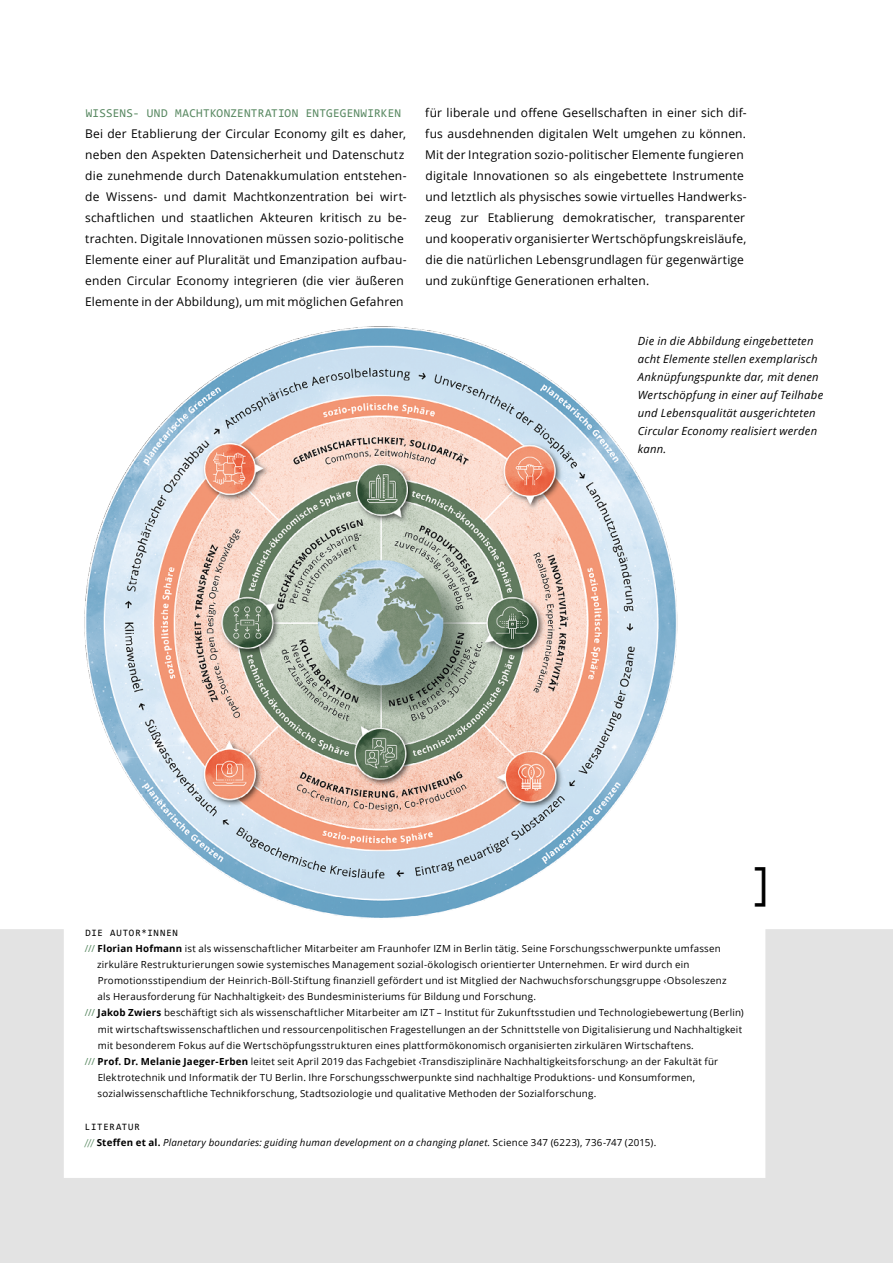
<style>
.page{position:relative;width:893px;height:1263px;background:#fff}
.page>*{position:absolute;margin:0;border:0;box-sizing:border-box;transform-origin:0 0}
.t1{font:43.5px "Consolas";color:#000}
.t2{font:12px/21px "Open Sans";letter-spacing:.015em;color:#000}
.t3{font:12px "Consolas";letter-spacing:.02em;color:#588861}
.t4{font:italic 11.25px/18px "Open Sans";letter-spacing:.02em;color:#000}
.t5{font:9.75px "Open Sans";letter-spacing:.025em;color:#000}
.t6{font:italic 9.75px "Open Sans";letter-spacing:.02em;color:#000}
.t7{font:9.75px "Consolas";letter-spacing:.085em;color:#000}
.s1{color:#588861}
.s2{font-weight:700}
.s3{font-family:"PT Serif";font-weight:700;color:#588861}
.s4{font-weight:700;font-style:normal}
.s5{font-style:normal}
</style>
<div class="page">
<svg style="left:0;top:929px;width:893px;height:334px"></svg>
<img style="left:74px;top:326px;width:626px;height:604px">
<p class="t3" style="left:86px;top:105px;width:317px">WISSENS- UND MACHTKONZENTRATION ENTGEGENWIRKEN</p>
<p class="t2" style="left:85px;top:122px;width:323px">Bei der Etablierung der Circular Economy gilt es daher, neben den Aspekten Datensicherheit und Datenschutz die zunehmende durch Datenakkumulation entstehen&shy;de Wissens- und damit Machtkonzentration bei wirt&shy;schaftlichen und staatlichen Akteuren kritisch zu be&shy;trachten. Digitale Innovationen müssen sozio-politische Elemente einer auf Pluralität und Emanzipation aufbau&shy;enden Circular Economy integrieren (die vier äußeren Elemente in der Abbildung), um mit möglichen Gefahren</p>
<p class="t2" style="left:425px;top:101px;width:323px">für liberale und offene Gesellschaften in einer sich dif&shy;fus ausdehnenden digitalen Welt umgehen zu können.<br>Mit der Integration sozio-politischer Elemente fungieren digitale Innovationen so als eingebettete Instrumente und letztlich als physisches sowie virtuelles Handwerks&shy;zeug zur Etablierung demokratischer, transparenter und kooperativ organisierter Wertschöpfungskreisläufe, die die natürlichen Lebensgrundlagen für gegenwärtige und zukünftige Generationen erhalten.</p>
<p class="t4" style="left:638px;top:331px;width:187px">Die in die Abbildung eingebetteten acht Elemente stellen exemplarisch<br>Anknüpfungspunkte dar, mit denen<br>Wertschöpfung in einer auf Teilhabe und Lebensqualität ausgerichteten -Circular -Economy realisiert werden kann.</p>
<h1 class="t1" style="left:773px;top:917px;width:25px;rotate:-180deg">[</h1>
<p class="t7" style="left:86px;top:926px;width:94px">DIE AUTOR*INNEN</p>
<p class="t5" style="left:85px;top:941px;width:638px"><span class="s1">///</span> <span class="s2">Florian Hofmann</span> ist als wissenschaftlicher Mitarbeiter am Fraunhofer IZM in Berlin tätig. Seine Forschungsschwerpunkte umfassen</p>
<p class="t5" style="left:97px;top:958px;width:594px">zirkuläre Restrukturierungen sowie systemisches Management sozial-ökologisch orientierter Unternehmen. Er wird durch ein</p>
<p class="t5" style="left:98px;top:974px;width:630px">Promotionsstipendium der Heinrich-Böll-Stiftung finanziell gefördert und ist Mitglied der Nachwuchsforschungsgruppe ‹Obsoleszenz</p>
<p class="t5" style="left:98px;top:990px;width:440px">als Herausforderung für Nachhaltigkeit› des Bundesministeriums für Bildung und Forschung.</p>
<p class="t5" style="left:85px;top:1006px;width:660px"><span class="s1">///</span> <span class="s2">Jakob Zwiers</span> beschäftigt sich als wissenschaftlicher Mitarbeiter am IZT – Institut für Zukunftsstudien und Technologiebewertung (Berlin)</p>
<p class="t5" style="left:98px;top:1022px;width:646px">mit wirtschaftswissenschaftlichen und ressourcenpolitischen Fragestellungen an der Schnittstelle von Digitalisierung und Nachhaltigkeit</p>
<p class="t5" style="left:98px;top:1038px;width:598px">mit besonderem Fokus auf die Wertschöpfungsstrukturen eines plattformökonomisch organisierten zirkulären Wirtschaftens.</p>
<p class="t5" style="left:85px;top:1055px;width:635px"><span class="s1">///</span> <span class="s2">Prof. Dr. Melanie Jaeger-Erben</span> leitet seit April 2019 das Fachgebiet ‹Transdisziplinäre Nachhaltigkeitsforschung› an der Fakultät für</p>
<p class="t5" style="left:98px;top:1071px;width:599px">Elektrotechnik und Informatik der TU Berlin. Ihre Forschungsschwerpunkte sind nachhaltige Produktions- und Konsumformen,</p>
<p class="t5" style="left:98px;top:1087px;width:500px">sozialwissenschaftliche Technikforschung, Stadtsoziologie und qualitative Methoden der Sozialforschung.</p>
<p class="t7" style="left:85px;top:1120px;width:56px">LITERATUR</p>
<p class="t6" style="left:85px;top:1135px;width:573px"><span class="s3">///</span> <span class="s4">Steffen et al.</span> Planetary boundaries: guiding human development on a changing planet. <span class="s5">Science 347 (6223), 736-747 (2015).</span></p>
</div>
